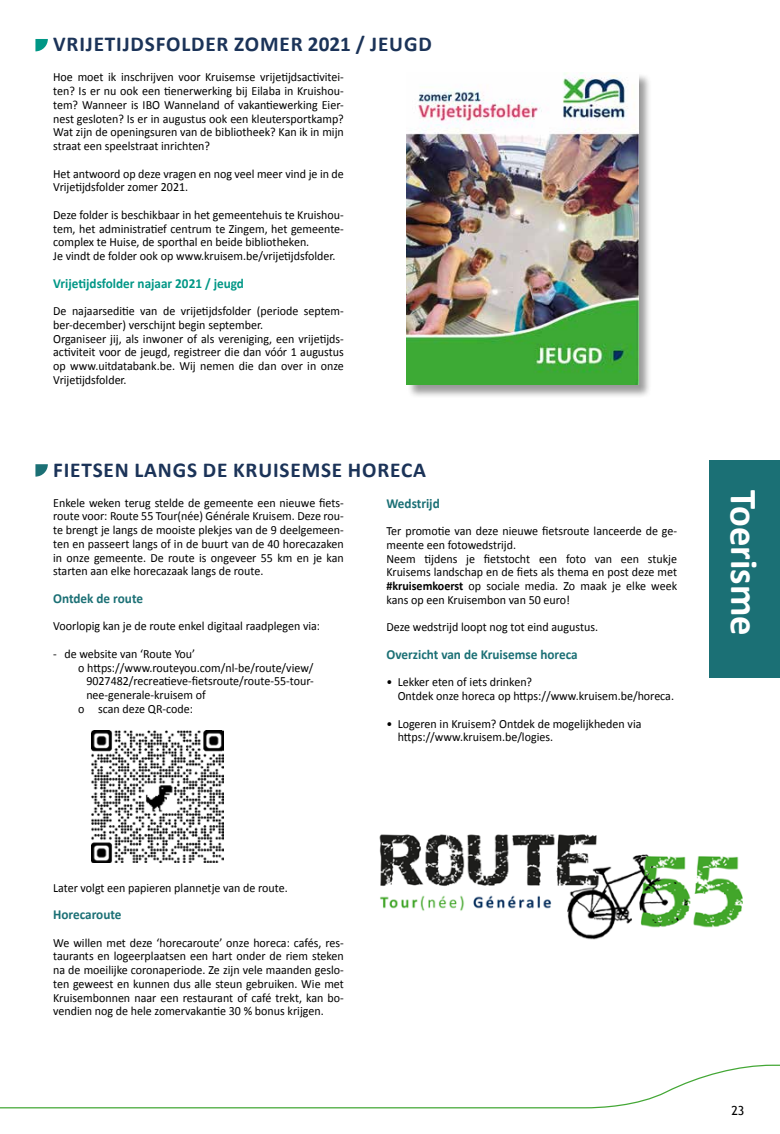
<style>
.page{position:relative;width:780px;height:1134px;background:#fff}
.page>*{position:absolute;margin:0;border:0;box-sizing:border-box;transform-origin:0 0}
.t1{font:700 38.75px "Calibri";letter-spacing:-.005em;color:#fff}
.t2{font:700 21.25px "Calibri";letter-spacing:.04em;color:#1b3358}
.t3{font:700 13.75px "Calibri";color:#1b7075;scale:.96 1}
.t4{font:700 13.75px "Calibri";color:#009786;scale:.96 1}
.t5{font:12.5px/13.8px "Calibri";color:#000;scale:.96 1}
.t6{font:12.5px "Trebuchet MS";color:#000}
.s1{font-weight:700}
</style>
<div class="page">
<svg style="left:0;top:1064px;width:780px;height:45px"></svg>
<svg style="left:35px;top:39px;width:13px;height:12px"></svg>
<svg style="left:35px;top:464px;width:13px;height:13px"></svg>
<div style="left:407px;top:72px;width:245px;height:327px;background:#000;opacity:.4"></div>
<img style="left:406px;top:72px;width:232px;height:312px">
<div style="left:709px;top:461px;width:71px;height:217px;background:#1b7075"></div>
<img style="left:92px;top:731px;width:131px;height:131px">
<img style="left:379px;top:834px;width:364px;height:106px">
<h2 class="t2" style="left:53px;top:31px;width:380px">VRIJETIJDSFOLDER ZOMER 2021 / JEUGD</h2>
<p class="t5" style="left:53px;top:70px;width:304px;text-align:justify">Hoe moet ik inschrijven voor Kruisemse vrijetijdsactivitei&shy;ten? Is er nu ook een tienerwerking bij Eilaba in Kruishou&shy;tem? Wanneer is IBO Wanneland of vakantiewerking Eier&shy;nest gesloten? Is er in augustus ook een kleutersportkamp?<br>Wat zijn de openingsuren van de bibliotheek? Kan ik in mijn straat een speelstraat inrichten?</p>
<p class="t5" style="left:53px;top:167px;width:304px">Het antwoord op deze vragen en nog veel meer vind je in de<br>Vrijetijdsfolder zomer 2021.</p>
<p class="t5" style="left:53px;top:208px;width:304px">Deze folder is beschikbaar in het gemeentehuis te Kruishou&shy;tem, het administratief centrum te Zingem, het gemeente&shy;complex te Huise, de sporthal en beide bibliotheken.<br>Je vindt de folder ook op www.kruisem.be/vrijetijdsfolder.</p>
<p class="t4" style="left:53px;top:274px;width:200px">Vrijetijdsfolder najaar 2021 / jeugd</p>
<p class="t5" style="left:53px;top:304px;width:304px">De najaarseditie van de vrijetijdsfolder (periode septem&shy;ber-december) verschijnt begin september.<br>Organiseer jij, als inwoner of als vereniging, een vrijetijds&shy;activiteit voor de jeugd, registreer die dan vóór 1 augustus op www.uitdatabank.be. Wij nemen die dan over in onze Vrijetijdsfolder.</p>
<h2 class="t2" style="left:53px;top:456px;width:374px">FIETSEN LANGS DE KRUISEMSE HORECA</h2>
<p class="t5" style="left:53px;top:496px;width:304px;text-align:justify">Enkele weken terug stelde de gemeente een nieuwe fiets&shy;route voor: Route 55 Tour(née) Générale Kruisem. Deze rou&shy;te brengt je langs de mooiste plekjes van de 9 deelgemeen&shy;ten en passeert langs of in de buurt van de 40 horecazaken in onze gemeente. De route is ongeveer 55 km en je kan starten aan elke horecazaak langs de route.</p>
<p class="t3" style="left:53px;top:590px;width:95px">Ontdek de route</p>
<p class="t5" style="left:53px;top:619px;width:279px">Voorlopig kan je de route enkel digitaal raadplegen via:</p>
<p class="t5" style="left:53px;top:647px;width:149px">- de website van ‘Route You’</p>
<p class="t5" style="left:78px;top:661px;width:247px">o https://www.routeyou.com/nl-be/route/view/</p>
<p class="t5" style="left:86px;top:674px;width:238px">9027482/recreatieve-fietsroute/route-55-tour-</p>
<p class="t5" style="left:86px;top:688px;width:126px">nee-generale-kruisem of</p>
<p class="t5" style="left:78px;top:702px;width:121px">o scan deze QR-code:</p>
<p class="t3" style="left:386px;top:494px;width:57px">Wedstrijd</p>
<p class="t5" style="left:386px;top:524px;width:304px">Ter promotie van deze nieuwe fietsroute lanceerde de ge&shy;meente een fotowedstrijd.<br>Neem tijdens je fietstocht een foto van een stukje Kruisems landschap en de fiets als thema en post deze met <span class="s1">#kruisemkoerst</span> op sociale media. Zo maak je elke week kans op een Kruisembon van 50 euro!</p>
<p class="t5" style="left:386px;top:620px;width:222px">Deze wedstrijd loopt nog tot eind augustus.</p>
<p class="t3" style="left:386px;top:645px;width:201px">Overzicht van de Kruisemse horeca</p>
<p class="t5" style="left:397px;top:675px;width:289px;text-indent:-11px">• Lekker eten of iets drinken?<br>Ontdek onze horeca op https://www.kruisem.be/horeca.</p>
<p class="t5" style="left:397px;top:717px;width:255px;text-indent:-11px">• Logeren in Kruisem? Ontdek de mogelijkheden via https://www.kruisem.be/logies.</p>
<h1 class="t1" style="left:768px;top:490px;width:148px;rotate:90deg">Toerisme</h1>
<p class="t5" style="left:53px;top:881px;width:246px">Later volgt een papieren plannetje van de route.</p>
<p class="t3" style="left:53px;top:906px;width:73px">Horecaroute</p>
<p class="t5" style="left:53px;top:936px;width:304px;text-align:justify">We willen met deze ‘horecaroute’ onze horeca: cafés, res&shy;taurants en logeerplaatsen een hart onder de riem steken na de moeilijke coronaperiode. Ze zijn vele maanden geslo&shy;ten geweest en kunnen dus alle steun gebruiken. Wie met Kruisembonnen naar een restaurant of café trekt, kan bo&shy;vendien nog de hele zomervakantie 30 % bonus krijgen.</p>
<p class="t6" style="left:731px;top:1103px;width:15px">23</p>
</div>
